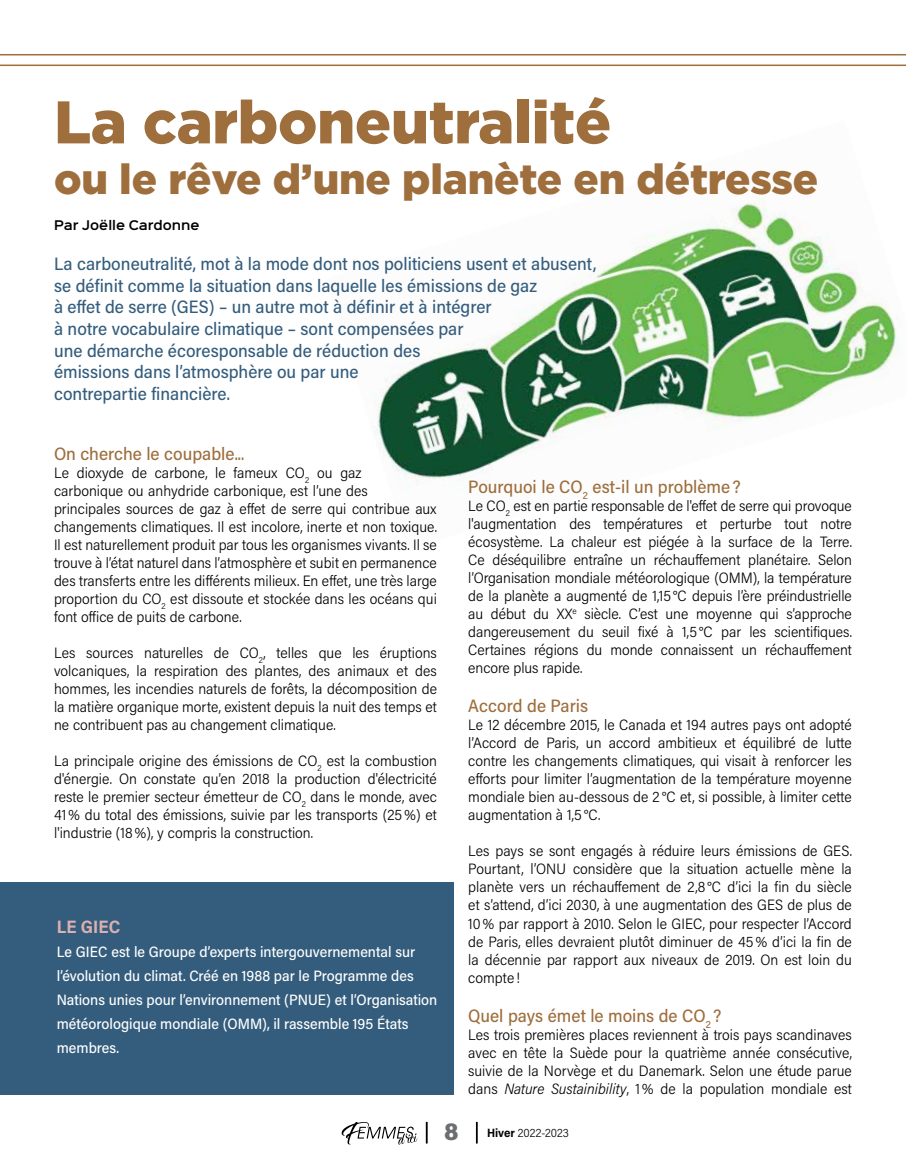
<style>
.page{position:relative;width:906px;height:1176px;background:#fff}
.page>*{position:absolute;margin:0;border:0;box-sizing:border-box;transform-origin:0 0}
.t1{font:900 60px "Gotham";letter-spacing:-.005em;color:#9e6e3d}
.t2{font:900 42px "Gotham";letter-spacing:-.005em;color:#9e6e3d}
.t3{font:18px/21.6px "Acumin Variable Concept";color:#345d7d}
.t4{font:18px "Acumin Variable Concept";color:#9e6e3d}
.t5{font:18px "Acumin Variable Concept";letter-spacing:-.01em;color:#dab0b1}
.t6{font:15px/18px "Acumin Variable Concept";letter-spacing:-.02em;color:#000;text-align:justify}
.t7{font:15px/24px "Acumin Variable Concept";color:#fff}
.t8{font:600 12px "Sinkin Sans 600";color:#000}
.t9{font:12px "Acumin Variable Concept";letter-spacing:-.015em;color:#000}
.s1{font-size:24px;color:#6d6e71}
</style>
<div class="page">
<svg style="left:341px;top:1122px;width:76px;height:22px"></svg>
<hr style="left:475px;top:1121px;width:2px;height:21px;background:#000">
<hr style="left:425px;top:1121px;width:2px;height:21px;background:#000">
<img style="left:372px;top:199px;width:527px;height:289px">
<div style="left:0;top:881px;width:453px;height:212px;background:#345d7d"></div>
<hr style="left:0;top:54px;width:905px;height:1px;background:#9e6e3d">
<hr style="left:0;top:64px;width:905px;height:2px;background:#9e6e3d">
<h1 class="t1" style="left:54px;top:87px;width:558px">La carboneutralité</h1>
<h2 class="t2" style="left:54px;top:155px;width:765px">ou le rêve d’une planète en détresse</h2>
<p class="t8" style="left:54px;top:215px;width:147px">Par Joëlle Cardonne</p>
<p class="t3" style="left:54px;top:252px;width:543px">La carboneutralité, mot à la mode dont nos politiciens usent et abusent, se définit comme la situation dans laquelle les émissions de gaz<br>à effet de serre (GES) – un autre mot à définir et à intégrer<br>à notre vocabulaire climatique – sont compensées par<br>une démarche écoresponsable de réduction des<br>émissions dans l’atmosphère ou par une<br>contrepartie financière.</p>
<p class="t4" style="left:54px;top:441px;width:191px">On cherche le coupable...</p>
<p class="t6" style="left:54px;top:463px;width:384px;text-align:left">Le dioxyde de carbone, le fameux CO<sub>2</sub> ou gaz<br>carbonique ou anhydride carbonique, est l’une des principales sources de gaz à effet de serre qui contribue aux changements climatiques. Il est incolore, inerte et non toxique.<br>Il est naturellement produit par tous les organismes vivants. Il se trouve à l’état naturel dans l’atmosphère et subit en permanence des transferts entre les différents milieux. En effet, une très large proportion du CO<sub>2</sub> est dissoute et stockée dans les océans qui font office de puits de carbone.</p>
<p class="t6" style="left:54px;top:643px;width:384px">Les sources naturelles de CO<sub>2</sub>, telles que les éruptions volcaniques, la respiration des plantes, des animaux et des hommes, les incendies naturels de forêts, la décomposition de la matière organique morte, existent depuis la nuit des temps et ne contribuent pas au changement climatique.</p>
<p class="t6" style="left:54px;top:751px;width:384px">La principale origine des émissions de CO<sub>2</sub> est la combustion d'énergie. On constate qu’en 2018 la production d'électricité reste le premier secteur émetteur de CO<sub>2</sub> dans le monde, avec 41% du total des émissions, suivie par les transports (25%) et l'industrie (18%), y compris la construction.</p>
<p class="t5" style="left:57px;top:914px;width:66px">LE GIEC</p>
<p class="t7" style="left:57px;top:939px;width:382px">Le GIEC est le Groupe d’experts intergouvernemental sur l’évolution du climat. Créé en 1988 par le Programme des Nations unies pour l’environnement (PNUE) et l’Organisation météorologique mondiale (OMM), il rassemble 195 États membres.</p>
<p class="t4" style="left:468px;top:474px;width:274px">Pourquoi le CO<sub>2</sub> est-il un problème ?</p>
<p class="t6" style="left:468px;top:496px;width:385px">Le CO<sub>2</sub> est en partie responsable de l'effet de serre qui provoque l'augmentation des températures et perturbe tout notre écosystème. La chaleur est piégée à la surface de la Terre.<br>Ce déséquilibre entraîne un réchauffement planétaire. Selon l’Organisation mondiale météorologique (OMM), la température de la planète a augmenté de 1,15°C depuis l’ère préindustrielle au début du XX<sup>e</sup> siècle. C’est une moyenne qui s’approche dangereusement du seuil fixé à 1,5°C par les scientifiques.<br>Certaines régions du monde connaissent un réchauffement encore plus rapide.</p>
<p class="t4" style="left:468px;top:693px;width:121px">Accord de Paris</p>
<p class="t6" style="left:468px;top:715px;width:385px">Le 12 décembre 2015, le Canada et 194 autres pays ont adopté l’Accord de Paris, un accord ambitieux et équilibré de lutte contre les changements climatiques, qui visait à renforcer les efforts pour limiter l’augmentation de la température moyenne mondiale bien au-dessous de 2°C et, si possible, à limiter cette augmentation à 1,5°C.</p>
<p class="t6" style="left:468px;top:841px;width:385px">Les pays se sont engagés à réduire leurs émissions de GES.<br>Pourtant, l’ONU considère que la situation actuelle mène la planète vers un réchauffement de 2,8°C d’ici la fin du siècle et s’attend, d’ici 2030, à une augmentation des GES de plus de 10% par rapport à 2010. Selon le GIEC, pour respecter l’Accord de Paris, elles devraient plutôt diminuer de 45% d’ici la fin de la décennie par rapport aux niveaux de 2019. On est loin du compte!</p>
<p class="t4" style="left:468px;top:1002px;width:255px">Quel pays émet le moins de CO<sub>2</sub> ?</p>
<p class="t6" style="left:468px;top:1024px;width:385px">Les trois premières places reviennent à trois pays scandinaves avec en tête la Suède pour la quatrième année consécutive, suivie de la Norvège et du Danemark. Selon une étude parue dans Nature Sustainibility, 1% de la population mondiale est</p>
<p class="t9" style="left:444px;top:1124px;width:127px"><span class="s1">8</span> Hiver 2022-2023</p>
</div>
